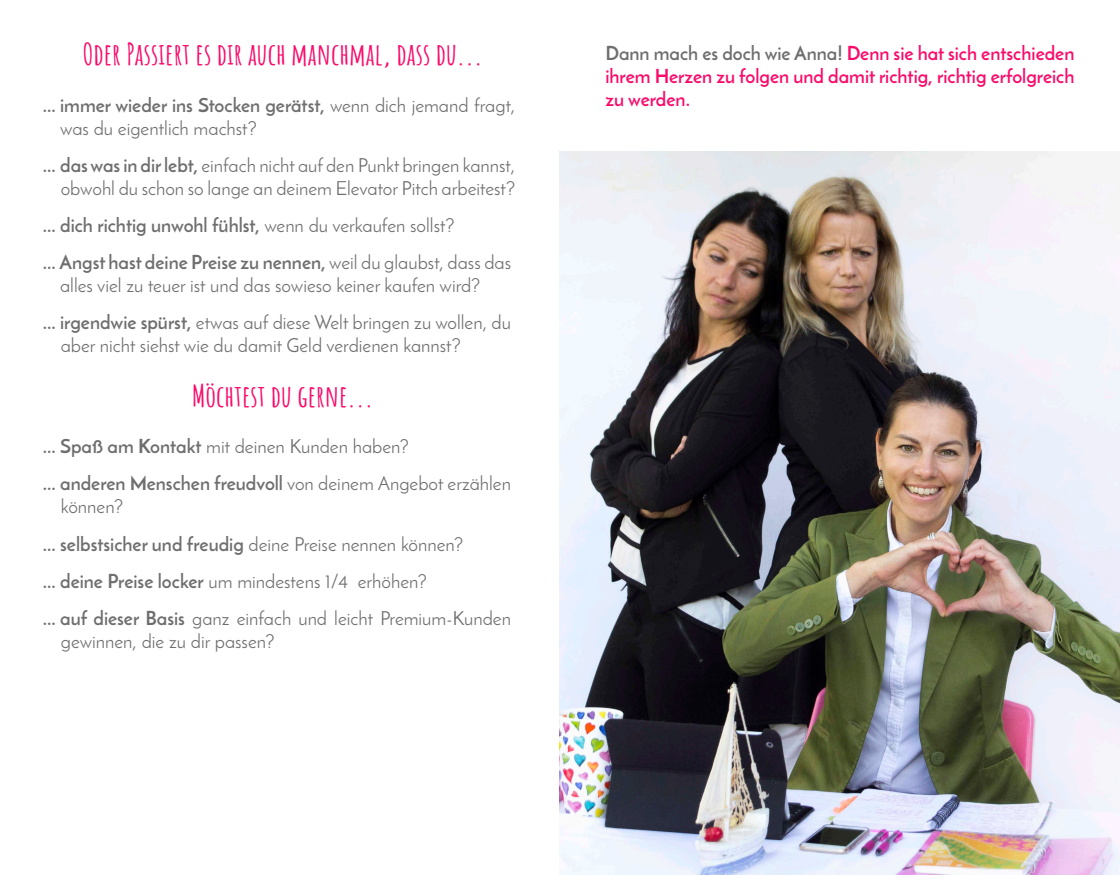
<style>
.page{position:relative;width:1120px;height:875px;background:#fff}
.page>*{position:absolute;margin:0;border:0;box-sizing:border-box;transform-origin:0 0}
.t1{font:700 29.75px "Amatic SC";color:#fa0b6a}
.t2{font:19.25px/37.1px "Josefin Sans";color:#6e6e6e}
.t3{font:700 19.25px/23.1px "Josefin Sans";color:#fa0b6a;text-align:justify}
.t4{font:700 19.25px/37.1px "Josefin Sans";color:#6e6e6e}
.s1{font-weight:700}
.s2{font-weight:400}
.s3{color:#6e6e6e}
</style>
<div class="page">
<img style="left:560px;top:152px;width:560px;height:723px">
<h1 class="t1" style="left:83px;top:32px;width:401px">Oder Passiert es dir auch manchmal, dass du...</h1>
<p class="t2" style="left:60px;top:93px;width:456px;line-height:23.1px;text-indent:-17px"><span class="s1">... immer wieder ins Stocken gerätst,</span> wenn dich jemand fragt, was du eigentlich machst?</p>
<p class="t2" style="left:43px;top:153px;width:474px;line-height:23.1px;text-align:right"><span class="s1">... das was in dir lebt,</span> einfach nicht auf den Punkt bringen kannst, obwohl du schon so lange an deinem Elevator Pitch arbeitest?</p>
<p class="t4" style="left:43px;top:207px;width:470px">... dich richtig unwohl fühlst, <span class="s2">wenn du verkaufen sollst?<br></span>... Angst hast deine Preise zu nennen, <span class="s2">weil du glaubst, dass das</span></p>
<p class="t2" style="left:43px;top:267px;width:470px;text-indent:17px">alles viel zu teuer ist und das sowieso keiner kaufen wird?<br><span class="s1">... irgendwie spürst,</span> etwas auf diese Welt bringen zu wollen, du</p>
<p class="t2" style="left:61px;top:327px;width:402px">aber nicht siehst wie du damit Geld verdienen kannst?</p>
<h1 class="t1" style="left:192px;top:373px;width:183px">Möchtest du gerne...</h1>
<p class="t2" style="left:43px;top:428px;width:470px"><span class="s1">... Spaß am Kontakt</span> mit deinen Kunden haben?<br><span class="s1">... anderen Menschen freudvoll</span> von deinem Angebot erzählen</p>
<p class="t2" style="left:43px;top:488px;width:470px;text-indent:18px">können?<br><span class="s1">... selbstsicher und freudig</span> deine Preise nennen können?<br><span class="s1">... deine Preise locker</span> um mindestens 1/4 erhöhen?<br><span class="s1">... auf dieser Basis</span> ganz einfach und leicht Premium-Kunden</p>
<p class="t2" style="left:61px;top:622px;width:215px">gewinnen, die zu dir passen?</p>
<p class="t3" style="left:605px;top:41px;width:471px"><span class="s3">Dann mach es doch wie Anna!</span> Denn sie hat sich entschieden ihrem Herzen zu folgen und damit richtig, richtig erfolgreich zu werden.</p>
</div>
